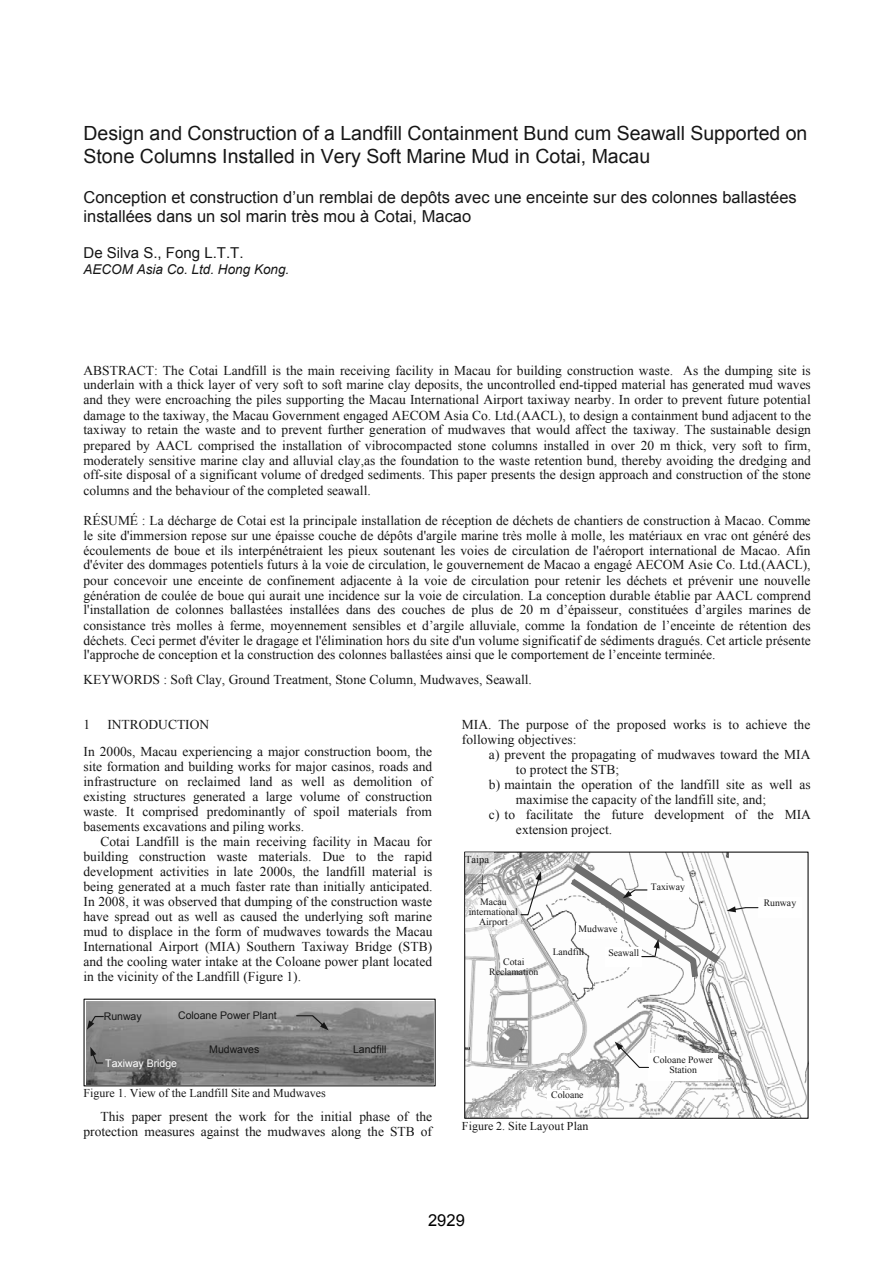
<style>
.page{position:relative;width:893px;height:1263px;background:#fff}
.page>*{position:absolute;margin:0;border:0;box-sizing:border-box;transform-origin:0 0}
.t1{font:19.5px/22.4px "Arial";color:#161616}
.t2{font:16.5px/19px "Arial";color:#161616}
.t3{font:16.5px "Arial";color:#000}
.t4{font:15px "Arial";color:#161616}
.t5{font:13.5px/15px "Times New Roman";color:#161616;text-align:justify}
.t6{font:italic 13.5px "Arial";color:#161616}
.t7{font:12px "Times New Roman";color:#161616}
.t8{font:10.5px "Arial";color:#161616}
.t9{font:10.5px "Arial";color:#fff}
.t10{font:10.5px "Times New Roman";color:#161616}
.t11{font:9.75px/10.5px "Times New Roman";color:#161616;text-align:center}
</style>
<div class="page">
<img style="left:466px;top:853px;width:341px;height:264px">
<div style="left:464px;top:851px;width:345px;height:268px;border:1px solid #161616"></div>
<div style="left:758px;top:897px;width:44px;height:21px;background:#fff"></div>
<svg style="left:564px;top:856px;width:194px;height:127px"></svg>
<div style="left:648px;top:1054px;width:70px;height:27px;background:#fff"></div>
<svg style="left:615px;top:1041px;width:34px;height:27px"></svg>
<div style="left:576px;top:924px;width:44px;height:15px;background:#fff"></div>
<div style="left:547px;top:1090px;width:41px;height:11px;background:#fff"></div>
<div style="left:466px;top:895px;width:55px;height:39px;background:#fff;opacity:.5"></div>
<svg style="left:520px;top:871px;width:21px;height:44px"></svg>
<div style="left:465px;top:853px;width:29px;height:21px;background:#fff;opacity:.5"></div>
<img style="left:86px;top:1001px;width:347px;height:83px">
<div style="left:83px;top:999px;width:353px;height:87px;border:1px solid #161616"></div>
<svg style="left:87px;top:1016px;width:17px;height:14px"></svg>
<svg style="left:296px;top:1015px;width:33px;height:15px"></svg>
<svg style="left:90px;top:1047px;width:13px;height:16px"></svg>
<p class="t1" style="left:84px;top:123px;width:725px">Design and Construction of a Landfill Containment Bund cum Seawall Supported on<br>Stone Columns Installed in Very Soft Marine Mud in Cotai, Macau</p>
<p class="t2" style="left:84px;top:188px;width:715px">Conception et construction d’un remblai de depôts avec une enceinte sur des colonnes ballastées installées dans un sol marin très mou à Cotai, Macao</p>
<p class="t4" style="left:84px;top:243px;width:162px">De Silva S., Fong L.T.T.</p>
<p class="t6" style="left:84px;top:261px;width:207px">AECOM Asia Co. Ltd. Hong Kong.</p>
<p class="t5" style="left:83px;top:362px;width:729px">ABSTRACT: The Cotai Landfill is the main receiving facility in Macau for building construction waste. As the dumping site is underlain with a thick layer of very soft to soft marine clay deposits, the uncontrolled end-tipped material has generated mud waves and they were encroaching the piles supporting the Macau International Airport taxiway nearby. In order to prevent future potential damage to the taxiway, the Macau Government engaged AECOM Asia Co. Ltd.(AACL), to design a containment bund adjacent to the taxiway to retain the waste and to prevent further generation of mudwaves that would affect the taxiway. The sustainable design prepared by AACL comprised the installation of vibrocompacted stone columns installed in over 20 m thick, very soft to firm, moderately sensitive marine clay and alluvial clay,as the foundation to the waste retention bund, thereby avoiding the dredging and off-site disposal of a significant volume of dredged sediments. This paper presents the design approach and construction of the stone columns and the behaviour of the completed seawall.</p>
<p class="t5" style="left:83px;top:512px;width:729px">RÉSUMÉ : La décharge de Cotai est la principale installation de réception de déchets de chantiers de construction à Macao. Comme le site d'immersion repose sur une épaisse couche de dépôts d'argile marine très molle à molle, les matériaux en vrac ont généré des écoulements de boue et ils interpénétraient les pieux soutenant les voies de circulation de l'aéroport international de Macao. Afin d'éviter des dommages potentiels futurs à la voie de circulation, le gouvernement de Macao a engagé AECOM Asie Co. Ltd.(AACL), pour concevoir une enceinte de confinement adjacente à la voie de circulation pour retenir les déchets et prévenir une nouvelle génération de coulée de boue qui aurait une incidence sur la voie de circulation. La conception durable établie par AACL comprend l'installation de colonnes ballastées installées dans des couches de plus de 20 m d’épaisseur, constituées d’argiles marines de consistance très molles à ferme, moyennement sensibles et d’argile alluviale, comme la fondation de l’enceinte de rétention des déchets. Ceci permet d'éviter le dragage et l'élimination hors du site d'un volume significatif de sédiments dragués. Cet article présente l'approche de conception et la construction des colonnes ballastées ainsi que le comportement de l’enceinte terminée.</p>
<p class="t5" style="left:84px;top:671px;width:450px">KEYWORDS : Soft Clay, Ground Treatment, Stone Column, Mudwaves, Seawall.</p>
<p class="t5" style="left:84px;top:716px;width:8px">1</p>
<p class="t5" style="left:462px;top:716px;width:350px">MIA. The purpose of the proposed works is to achieve the</p>
<p class="t5" style="left:462px;top:731px;width:116px">following objectives:</p>
<p class="t5" style="left:489px;top:746px;width:323px">a) prevent the propagating of mudwaves toward the MIA</p>
<p class="t5" style="left:516px;top:761px;width:105px">to protect the STB;</p>
<p class="t5" style="left:489px;top:776px;width:323px">b) maintain the operation of the landfill site as well as</p>
<p class="t5" style="left:516px;top:791px;width:252px">maximise the capacity of the landfill site, and;</p>
<p class="t5" style="left:489px;top:806px;width:324px">c) to facilitate the future development of the MIA</p>
<p class="t5" style="left:516px;top:821px;width:98px">extension project.</p>
<p class="t5" style="left:84px;top:710px;width:350px;line-height:26.8px;text-indent:24px">INTRODUCTION<br>In 2000s, Macau experiencing a major construction boom, the</p>
<p class="t5" style="left:84px;top:758px;width:350px">site formation and building works for major casinos, roads and</p>
<p class="t5" style="left:84px;top:773px;width:350px">infrastructure on reclaimed land as well as demolition of</p>
<p class="t5" style="left:84px;top:788px;width:350px">existing structures generated a large volume of construction</p>
<p class="t5" style="left:84px;top:803px;width:350px">waste. It comprised predominantly of spoil materials from</p>
<p class="t5" style="left:84px;top:818px;width:222px">basements excavations and piling works.</p>
<p class="t5" style="left:101px;top:833px;width:333px">Cotai Landfill is the main receiving facility in Macau for</p>
<p class="t5" style="left:84px;top:848px;width:350px">building construction waste materials. Due to the rapid</p>
<p class="t5" style="left:84px;top:863px;width:350px">development activities in late 2000s, the landfill material is</p>
<p class="t5" style="left:84px;top:878px;width:351px">being generated at a much faster rate than initially anticipated.</p>
<p class="t5" style="left:84px;top:893px;width:350px">In 2008, it was observed that dumping of the construction waste</p>
<p class="t5" style="left:84px;top:908px;width:350px">have spread out as well as caused the underlying soft marine</p>
<p class="t5" style="left:84px;top:923px;width:351px">mud to displace in the form of mudwaves towards the Macau</p>
<p class="t5" style="left:84px;top:938px;width:350px">International Airport (MIA) Southern Taxiway Bridge (STB)</p>
<p class="t5" style="left:84px;top:953px;width:350px">and the cooling water intake at the Coloane power plant located</p>
<p class="t5" style="left:84px;top:968px;width:219px">in the vicinity of the Landfill (Figure 1).</p>
<p class="t10" style="left:465px;top:853px;width:26px">Taipa</p>
<p class="t11" style="left:469px;top:896px;width:51px">Macau international<br>Airport</p>
<p class="t11" style="left:651px;top:881px;width:36px">Taxiway</p>
<p class="t11" style="left:764px;top:897px;width:34px">Runway</p>
<p class="t11" style="left:579px;top:924px;width:40px">Mudwave</p>
<p class="t11" style="left:553px;top:946px;width:33px">Landfill</p>
<p class="t11" style="left:608px;top:947px;width:32px">Seawall</p>
<p class="t11" style="left:489px;top:956px;width:51px">Cotai<br>Reclamation</p>
<p class="t8" style="left:104px;top:1009px;width:39px">Runway</p>
<p class="t8" style="left:178px;top:1008px;width:100px">Coloane Power Plant</p>
<p class="t8" style="left:209px;top:1042px;width:52px">Mudwaves</p>
<p class="t8" style="left:353px;top:1042px;width:35px">Landfill</p>
<p class="t9" style="left:105px;top:1057px;width:73px">Taxiway Bridge</p>
<p class="t7" style="left:84px;top:1085px;width:244px">Figure 1. View of the Landfill Site and Mudwaves</p>
<p class="t5" style="left:84px;top:1109px;width:350px;text-align:right">This paper present the work for the initial phase of the protection measures against the mudwaves along the STB of</p>
<p class="t11" style="left:551px;top:1089px;width:34px">Coloane</p>
<p class="t7" style="left:462px;top:1117px;width:128px">Figure 2. Site Layout Plan</p>
<p class="t3" style="left:428px;top:1209px;width:38px">2929</p>
<p class="t11" style="left:653px;top:1054px;width:61px">Coloane Power<br>Station</p>
</div>
